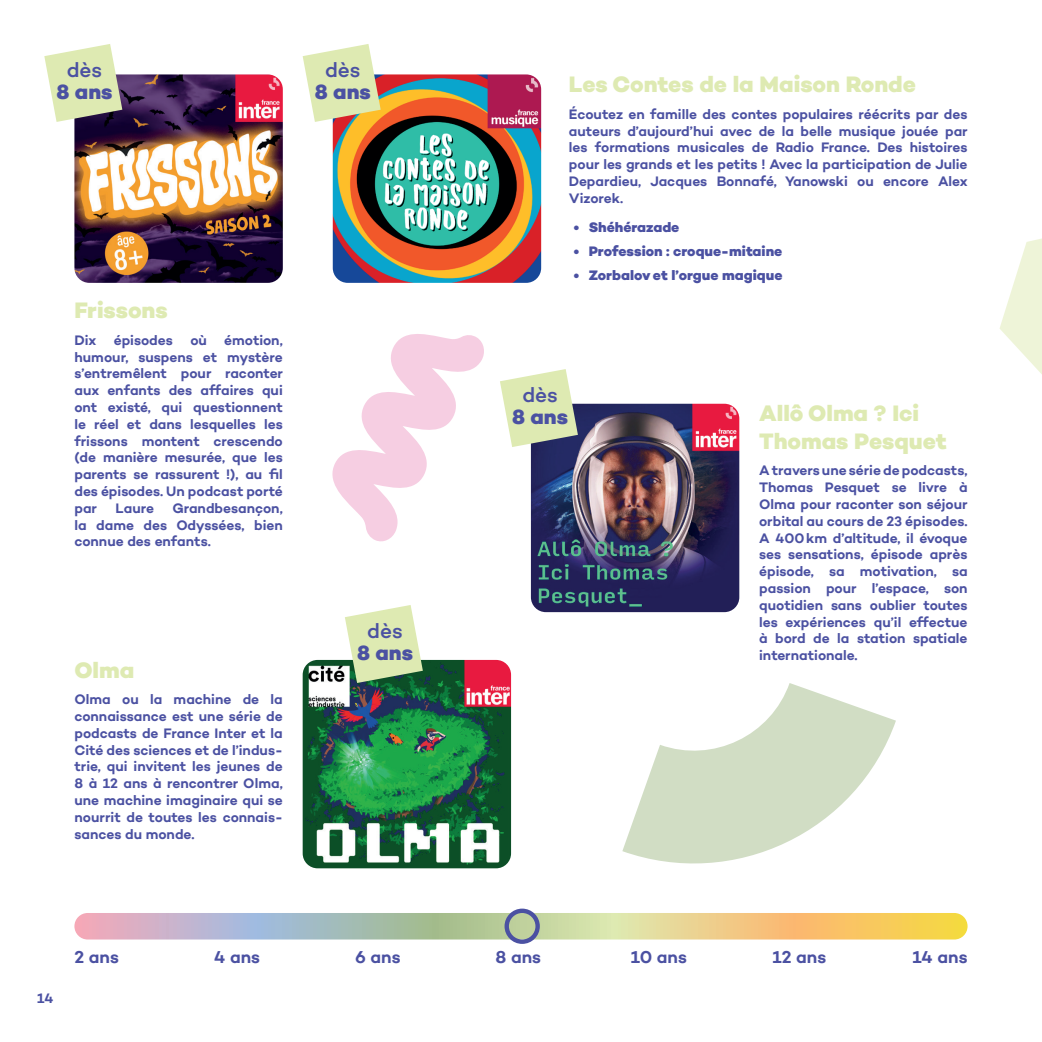
<style>
.page{position:relative;width:1042px;height:1042px;background:#fff}
.page>*{position:absolute;margin:0;border:0;box-sizing:border-box;transform-origin:0 0}
.Titre_podcast{font:800 22.75px/27.3px "Campton";letter-spacing:-.005em;color:#deeab2}
.t1{font:800 21px "Campton";color:#4b51a2}
.t2{font:500 21px "Campton";color:#4b51a2}
.t3{font:600 17.5px "Campton";color:#4b51a2}
.Texte_standard{font:600 14px/16.8px "Campton";color:#4b51a2;text-align:justify}
.t4{font:800 14px "Campton";letter-spacing:-.005em;color:#4b51a2}
</style>
<div class="page">
<svg style="left:332px;top:334px;width:152px;height:208px"></svg>
<svg style="left:999px;top:238px;width:43px;height:136px"></svg>
<svg style="left:622px;top:683px;width:274px;height:181px;fill:#d1ddc4"></svg>
<svg style="left:74px;top:913px;width:893px;height:26px;background:#cfc49b"></svg>
<img style="left:303px;top:660px;width:208px;height:208px">
<img style="left:531px;top:404px;width:208px;height:208px">
<img style="left:74px;top:74px;width:209px;height:209px">
<img style="left:333px;top:74px;width:208px;height:209px">
<div style="left:504px;top:908px;width:36px;height:36px;border:4px solid #4b51a2;border-radius:50%"></div>
<svg style="left:345px;top:605px;width:78px;height:78px"></svg>
<svg style="left:500px;top:369px;width:78px;height:78px"></svg>
<svg style="left:44px;top:44px;width:78px;height:78px"></svg>
<svg style="left:303px;top:44px;width:78px;height:78px"></svg>
<p class="t2" style="left:67px;top:56px;width:37px">dès</p>
<p class="t1" style="left:57px;top:78px;width:57px">8 ans</p>
<p class="t2" style="left:325px;top:56px;width:37px">dès</p>
<p class="t1" style="left:315px;top:78px;width:57px">8 ans</p>
<p class="Titre_podcast" style="left:74px;top:296px;width:95px">Frissons</p>
<p class="Texte_standard" style="left:74px;top:331px;width:210px">Dix épisodes où émotion, humour, suspens et mystère s’entremêlent pour raconter aux enfants des affaires qui ont existé, qui questionnent le réel et dans lesquelles les frissons montent crescendo (de manière mesurée, que les parents se rassurent !), au fil des épisodes. Un podcast porté par</p>
<p class="Texte_standard" style="left:74px;top:499px;width:210px;text-indent:98px">Grandbesançon, la dame des Odyssées, bien connue des enfants.</p>
<p class="Texte_standard" style="left:116px;top:499px;width:40px">Laure</p>
<p class="Titre_podcast" style="left:74px;top:656px;width:61px">Olma</p>
<p class="Texte_standard" style="left:74px;top:691px;width:210px">Olma ou la machine de la connaissance est une série de podcasts de France Inter et la Cité des sciences et de l’indus&shy;trie, qui invitent les jeunes de 8 à 12 ans à rencontrer Olma, une machine imaginaire qui se nourrit de toutes les connais&shy;sances du monde.</p>
<p class="t2" style="left:367px;top:617px;width:37px">dès</p>
<p class="t1" style="left:357px;top:639px;width:57px">8 ans</p>
<p class="Titre_podcast" style="left:569px;top:71px;width:348px">Les Contes de la Maison Ronde</p>
<p class="Texte_standard" style="left:569px;top:105px;width:400px">Écoutez en famille des contes populaires réécrits par des auteurs d’aujourd’hui avec de la belle musique jouée par les formations musicales de Radio France. Des histoires pour les grands et les petits ! Avec la participation de Julie Depardieu, Jacques Bonnafé, Yanowski ou encore Alex Vizorek.</p>
<p class="t4" style="left:574px;top:218px;width:107px">• Shéhérazade</p>
<p class="t4" style="left:574px;top:242px;width:210px">• Profession : croque-mitaine</p>
<p class="t4" style="left:574px;top:267px;width:210px">• Zorbalov et l’orgue magique</p>
<p class="t2" style="left:522px;top:381px;width:37px">dès</p>
<p class="t1" style="left:512px;top:403px;width:57px">8 ans</p>
<p class="Titre_podcast" style="left:759px;top:400px;width:189px">Allô Olma ? Ici<br>Thomas Pesquet</p>
<p class="Texte_standard" style="left:759px;top:462px;width:210px">A travers une série de podcasts, Thomas Pesquet se livre à Olma pour raconter son séjour orbital au cours de 23 épisodes.<br>A 400km d’altitude, il évoque ses sensations, épisode après épisode, sa motivation, sa passion pour l’espace, son quotidien sans oublier toutes les expériences qu’il effectue à bord de la station spatiale internationale.</p>
<p class="Texte_standard" style="left:37px;top:989px;width:18px">14</p>
<p class="t3" style="left:74px;top:946px;width:46px">2 ans</p>
<p class="t3" style="left:214px;top:946px;width:47px">4 ans</p>
<p class="t3" style="left:355px;top:946px;width:47px">6 ans</p>
<p class="t3" style="left:495px;top:946px;width:47px">8 ans</p>
<p class="t3" style="left:631px;top:946px;width:58px">10 ans</p>
<p class="t3" style="left:772px;top:946px;width:55px">12 ans</p>
<p class="t3" style="left:912px;top:946px;width:57px">14 ans</p>
</div>
